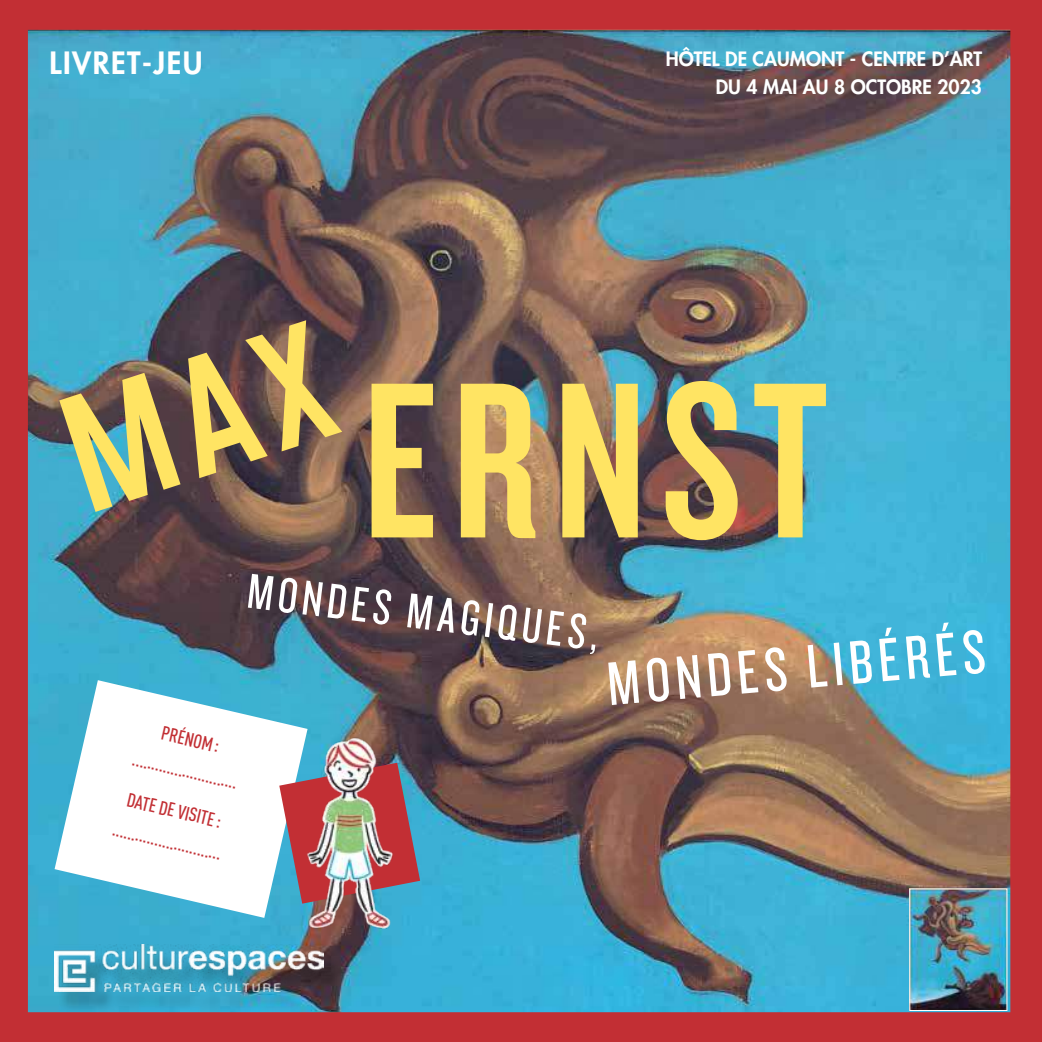
<style>
.page{position:relative;width:1042px;height:1042px;background:#fff}
.page>*{position:absolute;margin:0;border:0;box-sizing:border-box;transform-origin:0 0}
.t1{font:800 29.93px "Futura Std";letter-spacing:.05em;color:#fff}
.t2{font:500 19.25px/31.5px "DIN Cond";color:#c22f34;text-align:center}
.t3{font:800 19.25px/28px "Futura Std";color:#fff;text-align:right}
</style>
<div class="page">
<img style="left:0;top:0;width:1042px;height:1042px">
<svg style="left:55px;top:680px;width:208px;height:238px"></svg>
<svg style="left:413px;top:763px;width:7px;height:140px"></svg>
<img style="left:911px;top:890px;width:94px;height:118px">
<div style="left:909px;top:888px;width:98px;height:122px;border:1px solid #fff"></div>
<img style="left:371px;top:381px;width:455px;height:159px">
<svg style="left:59px;top:320px;width:283px;height:192px;background:#878364"></svg>
<svg style="left:248px;top:574px;width:347px;height:80px;background:#77696a"></svg>
<svg style="left:608px;top:622px;width:377px;height:83px"></svg>
<img style="left:263px;top:661px;width:150px;height:318px">
<h1 class="t1" style="left:50px;top:44px;width:154px">LIVRET-JEU</h1>
<p class="t2" style="left:143px;top:712px;width:109px;rotate:13deg">PRÉNOM : ...........................</p>
<p class="t2" style="left:123px;top:782px;width:113px;rotate:13deg">DATE DE VISITE : ............................</p>
<p class="t3" style="left:666px;top:44px;width:318px">HÔTEL DE CAUMONT - CENTRE D’ART<br>DU 4 MAI AU 8 OCTOBRE 2023</p>
</div>
